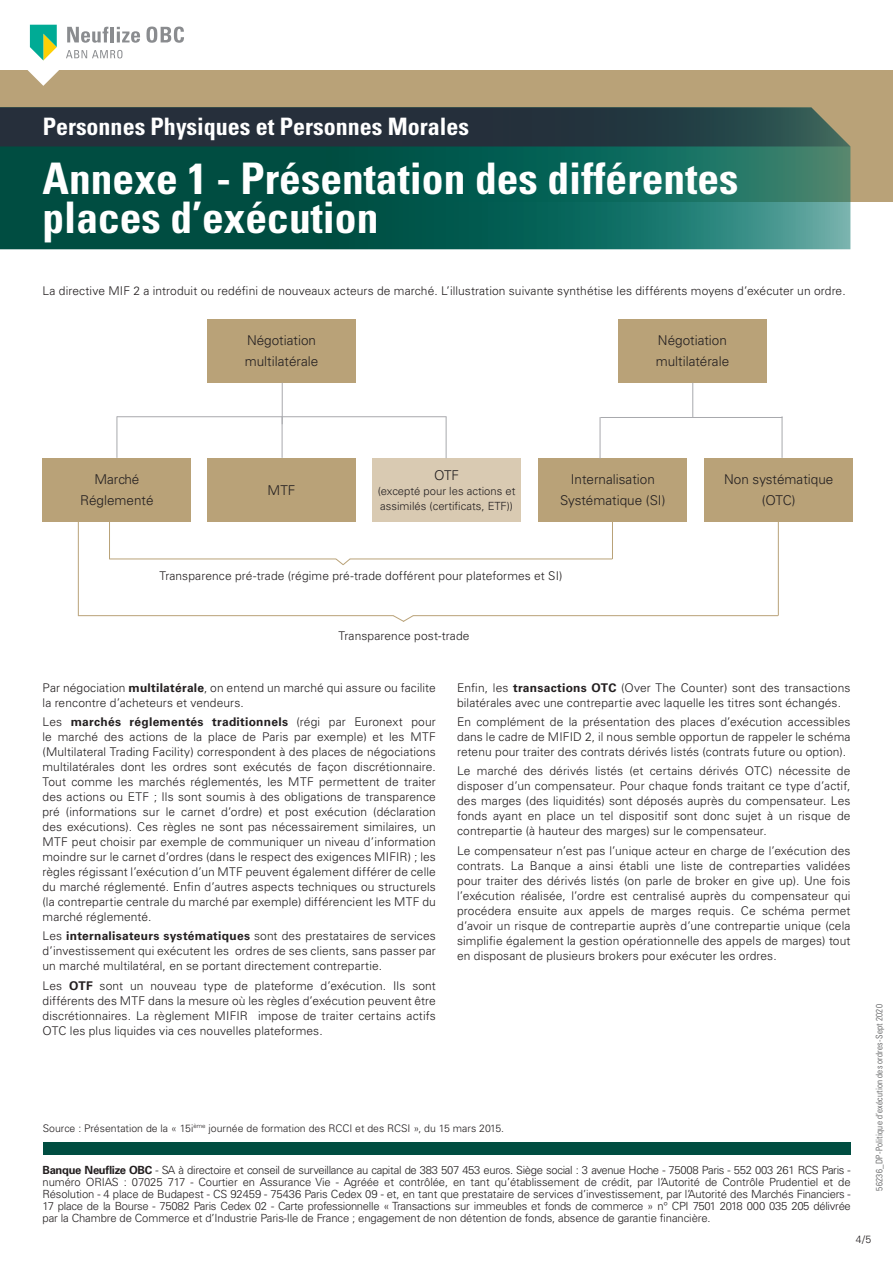
<style>
.page{position:relative;width:893px;height:1263px;background:#fff}
.page>*{position:absolute;margin:0;border:0;box-sizing:border-box;transform-origin:0 0}
.t1{font:700 condensed 43.5px/39px "Univers LT Std";color:#fff}
.t2{font:700 condensed 24px "Univers LT Std";color:#fff}
.t3{font:300 13.5px/21px "Univers LT Std";color:#231f20;text-align:center}
.t4{font:300 12px/15px "Univers LT Std";letter-spacing:.01em;color:#231f20;text-align:justify}
.t5{font:300 11.25px/12px "Univers LT Std";letter-spacing:-.01em;color:#231f20;text-align:justify}
.t6{font:300 10.5px "Univers LT Std";color:#231f20}
.t7{font:300 condensed 9px "Univers LT Std";letter-spacing:.03em;color:#4b4c4d}
.s1{font-weight:700}
</style>
<div class="page">
<div style="left:0;top:70px;width:893px;height:131px;background:#b9a278"></div>
<svg style="left:0;top:146px;width:850px;height:103px;background:#0e6054"></svg>
<svg style="left:0;top:107px;width:850px;height:39px;background:#2a3940"></svg>
<svg style="left:27px;top:25px;width:113px;height:61px"></svg>
<svg style="left:147px;top:27px;width:37px;height:16px"></svg>
<div style="left:43px;top:1142px;width:807px;height:12px;background:#004d41"></div>
<div style="left:43px;top:458px;width:148px;height:64px;background:#b9a278"></div>
<div style="left:207px;top:458px;width:149px;height:64px;background:#b9a278"></div>
<div style="left:372px;top:458px;width:149px;height:64px;background:#d9cab2"></div>
<div style="left:538px;top:458px;width:149px;height:64px;background:#b9a278"></div>
<div style="left:704px;top:458px;width:149px;height:64px;background:#b9a278"></div>
<div style="left:207px;top:319px;width:149px;height:64px;background:#b9a278"></div>
<div style="left:618px;top:319px;width:149px;height:64px;background:#b9a278"></div>
<hr style="left:117px;top:416px;width:329px;height:1px;background:#a8a9ad">
<hr style="left:117px;top:416px;width:1px;height:42px;background:#a8a9ad">
<hr style="left:282px;top:416px;width:1px;height:42px;background:#a8a9ad">
<hr style="left:446px;top:417px;width:1px;height:41px;background:#a8a9ad">
<hr style="left:282px;top:383px;width:1px;height:41px;background:#a8a9ad">
<hr style="left:600px;top:417px;width:182px;height:1px;background:#a8a9ad">
<hr style="left:600px;top:417px;width:1px;height:42px;background:#a8a9ad">
<hr style="left:782px;top:416px;width:1px;height:42px;background:#a8a9ad">
<hr style="left:692px;top:383px;width:1px;height:34px;background:#a8a9ad">
<hr style="left:612px;top:522px;width:1px;height:37px;background:#b9a278">
<hr style="left:109px;top:522px;width:1px;height:37px;background:#b9a278">
<svg style="left:335px;top:558px;width:16px;height:7px"></svg>
<hr style="left:350px;top:559px;width:262px;height:1px;background:#b9a278">
<hr style="left:109px;top:559px;width:227px;height:1px;background:#b9a278">
<hr style="left:778px;top:522px;width:1px;height:94px;background:#b9a278">
<hr style="left:78px;top:522px;width:1px;height:94px;background:#b9a278">
<svg style="left:392px;top:615px;width:22px;height:7px"></svg>
<hr style="left:413px;top:615px;width:365px;height:1px;background:#b9a278">
<hr style="left:78px;top:615px;width:316px;height:1px;background:#b9a278">
<h2 class="t2" style="left:43px;top:112px;width:428px">Personnes Physiques et Personnes Morales</h2>
<h1 class="t1" style="left:43px;top:159px;width:697px">Annexe 1 - Présentation des différentes places d’exécution</h1>
<p class="t4" style="left:43px;top:283px;width:805px">La directive MIF 2 a introduit ou redéfini de nouveaux acteurs de marché. L’illustration suivante synthétise les différents moyens d’exécuter un ordre.</p>
<p class="t3" style="left:245px;top:330px;width:75px;text-align:left">Négotiation multilatérale</p>
<p class="t3" style="left:656px;top:330px;width:75px;text-align:left">Négotiation multilatérale</p>
<p class="t3" style="left:80px;top:469px;width:75px">Marché<br>Réglementé</p>
<p class="t3" style="left:268px;top:479px;width:29px">MTF</p>
<p class="t3" style="left:434px;top:464px;width:26px">OTF</p>
<p class="t5" style="left:378px;top:483px;width:139px;line-height:15px">(excepté pour les actions et assimilés (certificats, ETF))</p>
<p class="t3" style="left:560px;top:469px;width:107px">Internalisation<br>Systématique (SI)</p>
<p class="t3" style="left:724px;top:469px;width:111px">Non systématique (OTC)</p>
<p class="t4" style="left:159px;top:568px;width:405px">Transparence pré-trade (régime pré-trade dofférent pour plateformes et SI)</p>
<p class="t4" style="left:339px;top:628px;width:132px">Transparence post-trade</p>
<p class="t4" style="left:43px;top:680px;width:395px">Par négociation <span class="s1">multilatérale</span>, on entend un marché qui assure ou facilite la rencontre d’acheteurs et vendeurs.</p>
<p class="t4" style="left:43px;top:714px;width:395px">Les <span class="s1">marchés réglementés traditionnels</span> (régi par Euronext pour le marché des actions de la place de Paris par exemple) et les MTF (Multilateral Trading Facility) correspondent à des places de négociations multilatérales dont les ordres sont exécutés de façon discrétionnaire.<br>Tout comme les marchés réglementés, les MTF permettent de traiter des actions ou ETF ; Ils sont soumis à des obligations de transparence pré (informations sur le carnet d’ordre) et post exécution (déclaration des exécutions). Ces règles ne sont pas nécessairement similaires, un MTF peut choisir par exemple de communiquer un niveau d’information moindre sur le carnet d’ordres (dans le respect des exigences MIFIR) ; les règles régissant l’exécution d’un MTF peuvent également différer de celle du marché réglementé. Enfin d’autres aspects techniques ou structurels (la contrepartie centrale du marché par exemple) différencient les MTF du marché réglementé.</p>
<p class="t4" style="left:43px;top:929px;width:395px">Les <span class="s1">internalisateurs systématiques</span> sont des prestataires de services d’investissement qui exécutent les ordres de ses clients, sans passer par un marché multilatéral, en se portant directement contrepartie.</p>
<p class="t4" style="left:43px;top:978px;width:395px">Les <span class="s1">OTF</span> sont un nouveau type de plateforme d’exécution. Ils sont différents des MTF dans la mesure où les règles d’exécution peuvent être discrétionnaires. La règlement MIFIR impose de traiter certains actifs OTC les plus liquides via ces nouvelles plateformes.</p>
<p class="t4" style="left:457px;top:680px;width:395px">Enfin, les <span class="s1">transactions OTC</span> (Over The Counter) sont des transactions bilatérales avec une contrepartie avec laquelle les titres sont échangés.</p>
<p class="t4" style="left:457px;top:714px;width:395px">En complément de la présentation des places d’exécution accessibles dans le cadre de MIFID 2, il nous semble opportun de rappeler le schéma retenu pour traiter des contrats dérivés listés (contrats future ou option).</p>
<p class="t4" style="left:457px;top:764px;width:395px">Le marché des dérivés listés (et certains dérivés OTC) nécessite de disposer d’un compensateur. Pour chaque fonds traitant ce type d’actif, des marges (des liquidités) sont déposés auprès du compensateur. Les fonds ayant en place un tel dispositif sont donc sujet à un risque de contrepartie (à hauteur des marges) sur le compensateur.</p>
<p class="t4" style="left:457px;top:843px;width:395px">Le compensateur n’est pas l’unique acteur en charge de l’exécution des contrats. La Banque a ainsi établi une liste de contreparties validées pour traiter des dérivés listés (on parle de broker en give up). Une fois l’exécution réalisée, l’ordre est centralisé auprès du compensateur qui procédera ensuite aux appels de marges requis. Ce schéma permet d’avoir un risque de contrepartie auprès d’une contrepartie unique (cela simplifie également la gestion opérationnelle des appels de marges) tout en disposant de plusieurs brokers pour exécuter les ordres.</p>
<p class="t6" style="left:43px;top:1121px;width:463px">Source : Présentation de la « 15i<sup>ème</sup> journée de formation des RCCI et des RCSI », du 15 mars 2015.</p>
<p class="t5" style="left:43px;top:1164px;width:810px"><span class="s1">Banque Neuflize OBC</span> - SA à directoire et conseil de surveillance au capital de 383 507 453 euros. Siège social : 3 avenue Hoche - 75008 Paris - 552 003 261 RCS Paris - numéro ORIAS : 07025 717 - Courtier en Assurance Vie - Agréée et contrôlée, en tant qu’établissement de crédit, par l’Autorité de Contrôle Prudentiel et de Résolution - 4 place de Budapest - CS 92459 - 75436 Paris Cedex 09 - et, en tant que prestataire de services d’investissement, par l’Autorité des Marchés Financiers - 17 place de la Bourse - 75082 Paris Cedex 02 - Carte professionnelle « Transactions sur immeubles et fonds de commerce » n° CPI 7501 2018 000 035 205 délivrée par la Chambre de Commerce et d’Industrie Paris-Ile de France ; engagement de non détention de fonds, absence de garantie financière.</p>
<p class="t7" style="left:874px;top:1191px;width:188px;rotate:-90deg">56236_DP-Politique d’exécution des ordres-Sept 2020</p>
<p class="t6" style="left:856px;top:1233px;width:17px">4/5</p>
</div>
